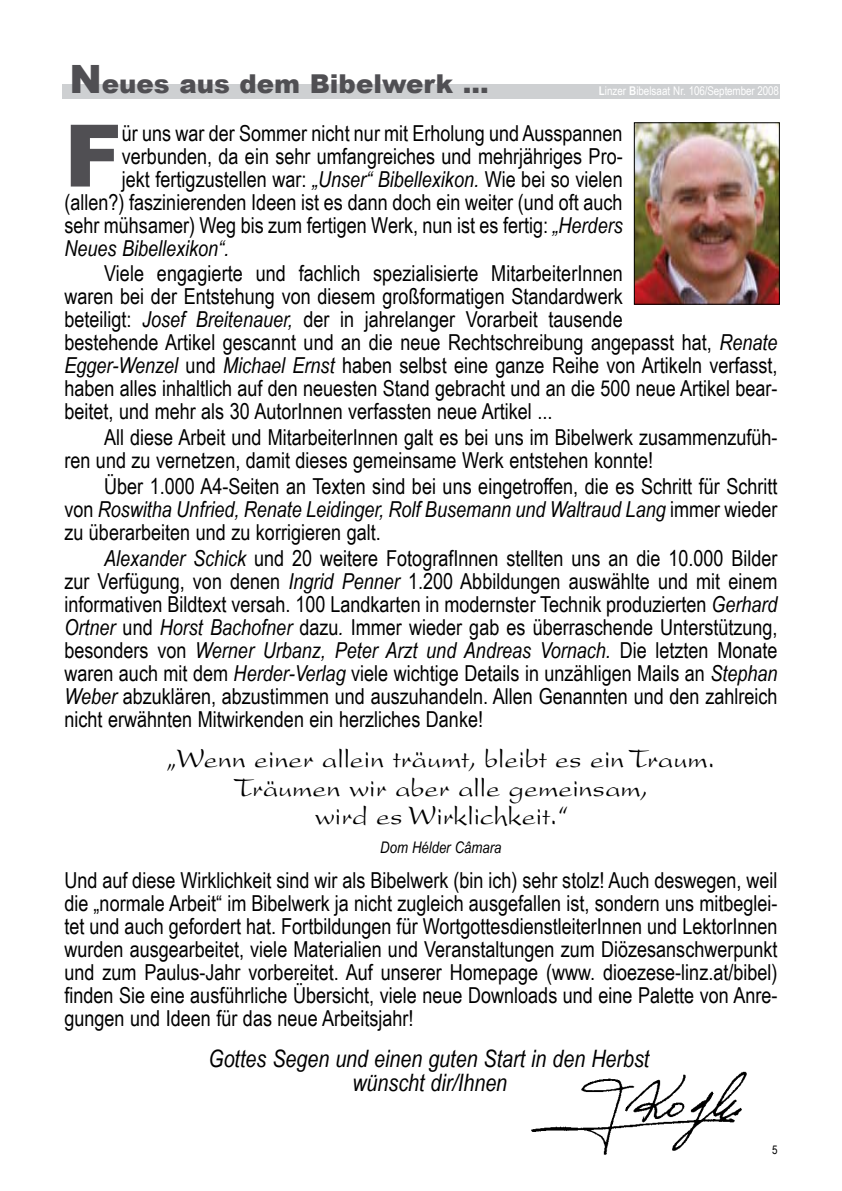
<style>
.page{position:relative;width:842px;height:1191px;background:#fff}
.page>*{position:absolute;margin:0;border:0;box-sizing:border-box;transform-origin:0 0}
.t1{font:900 86.2px "Arial";color:#504f53}
.t2{font:28px/28.6px "Present";color:#000;text-align:center}
.t3{font:900 26px "Arial";color:#504f53}
.t4{font:italic 24px/24px "Arial Narrow";color:#000;text-align:center}
.t5{font:22px/23px "Arial Narrow";color:#000;text-align:justify}
.t6{font:italic 22px "Arial Narrow";color:#000}
.t7{font:italic 16px "Arial Narrow";color:#000}
.t8{font:12px "Arial Narrow";letter-spacing:-.01em;color:#fff}
.t9{font:12px "Arial Narrow";color:#000}
.s1{font-size:39px}
.s2{font-weight:700}
.s3{font-style:italic}
</style>
<div class="page">
<img style="left:531px;top:1071px;width:216px;height:84px">
<div style="left:62px;top:84px;width:718px;height:15px;background:#ced0d2"></div>
<img style="left:636px;top:124px;width:142px;height:178px">
<div style="left:634px;top:122px;width:146px;height:182px;border:1px solid #000"></div>
<p class="t3" style="left:69px;top:65px;width:421px"><span class="s1">N</span>eues aus dem Bibelwerk ...</p>
<p class="t8" style="left:599px;top:82px;width:182px"><span class="s2">L</span>inzer <span class="s2">B</span>ibelsaat Nr. 106/September 2008</p>
<h1 class="t1" style="left:64px;top:93px;width:59px">F</h1>
<p class="t5" style="left:122px;top:120px;width:502px">ür uns war der Sommer nicht nur mit Erholung und Ausspannen</p>
<p class="t5" style="left:122px;top:143px;width:501px">verbunden, da ein sehr umfangreiches und mehrjähriges Pro-</p>
<p class="t5" style="left:122px;top:166px;width:502px">jekt fertigzustellen war: <span class="s3">„Unser“ Bibellexikon.</span> Wie bei so vielen</p>
<p class="t5" style="left:64px;top:189px;width:560px">(allen?) faszinierenden Ideen ist es dann doch ein weiter (und oft auch</p>
<p class="t5" style="left:64px;top:212px;width:560px">sehr mühsamer) Weg bis zum fertigen Werk, nun ist es fertig: <span class="s3">„Herders</span></p>
<p class="t6" style="left:64px;top:232px;width:166px">Neues Bibellexikon“.</p>
<p class="t5" style="left:64px;top:261px;width:715px;text-align:left;text-indent:40px">Viele engagierte und fachlich spezialisierte MitarbeiterInnen<br>wa-ren bei der Entstehung von diesem großformatigen Standardwerk<br>betei-ligt: <span class="s3">Josef Breitenauer,</span> der in jahrelanger Vorarbeit tausende<br>be-ste-hende Artikel gescannt und an die neue Rechtschreibung angepasst hat, <span class="s3">Renate Egger-Wenzel</span> und <span class="s3">Michael Ernst</span> haben selbst eine ganze Reihe von Artikeln verfasst, haben alles inhaltlich auf den neuesten Stand gebracht und an die 500 neue Artikel bear&shy;beitet, und mehr als 30 AutorInnen verfassten neue Artikel ...</p>
<p class="t5" style="left:64px;top:425px;width:715px;text-indent:40px">All diese Arbeit und MitarbeiterInnen galt es bei uns im Bibelwerk zusammenzufüh&shy;ren und zu vernetzen, damit dieses gemeinsame Werk entstehen konnte!</p>
<p class="t5" style="left:64px;top:474px;width:715px;text-indent:40px">Über 1.000 A4-Seiten an Texten sind bei uns eingetroffen, die es Schritt für Schritt von <span class="s3">Roswitha Unfried, Renate Leidinger, Rolf Busemann und Waltraud Lang</span> immer wieder zu überarbeiten und zu korrigieren galt.</p>
<p class="t5" style="left:64px;top:546px;width:715px;text-indent:40px"><span class="s3">Alexander Schick</span> und 20 weitere FotografInnen stellten uns an die 10.000 Bilder zur Verfügung, von denen <span class="s3">Ingrid Penner</span> 1.200 Abbildungen auswählte und mit einem infor-mativen Bildtext versah. 100 Landkarten in modernster Technik produzierten <span class="s3">Gerhard Ortner</span> und <span class="s3">Horst Bachofner</span> dazu<span class="s3">.</span> Immer wieder gab es überraschende Unterstützung, besonders von <span class="s3">Werner Urbanz, Peter Arzt und Andreas Vornach.</span> Die letzten Monate waren auch mit dem <span class="s3">Herder-Verlag</span> viele wichtige Details in unzähligen Mails an <span class="s3">Stephan Weber</span> abzuklären, abzustimmen und auszuhandeln. Allen Genannten und den zahlreich nicht erwähnten Mitwirkenden ein herzliches Danke!</p>
<p class="t2" style="left:167px;top:745px;width:549px">„Wenn einer allein träumt, bleibt es ein Traum.<br>Träumen wir aber alle gemeinsam,<br>wird es Wirklichkeit.“</p>
<p class="t7" style="left:380px;top:836px;width:123px">Dom Hélder Câmara</p>
<p class="t5" style="left:64px;top:867px;width:715px">Und auf diese Wirklichkeit sind wir als Bibelwerk (bin ich) sehr stolz! Auch deswegen, weil die „normale Arbeit“ im Bibelwerk ja nicht zugleich ausgefallen ist, sondern uns mitbeglei&shy;tet und auch gefordert hat. Fortbildungen für WortgottesdienstleiterInnen und LektorInnen wurden ausgearbeitet, viele Materialien und Veranstaltungen zum Diözesanschwerpunkt und zum Paulus-Jahr vorbereitet. Auf unserer Homepage (www. dioezese-linz.at/bibel) finden Sie eine ausführliche Übersicht, viele neue Downloads und eine Palette von Anre&shy;gun-gen und Ideen für das neue Arbeitsjahr!</p>
<p class="t4" style="left:208px;top:1045px;width:442px">Gottes Segen und einen guten Start in den Herbst wünscht dir/Ihnen</p>
<p class="t9" style="left:772px;top:1140px;width:7px">5</p>
</div>
